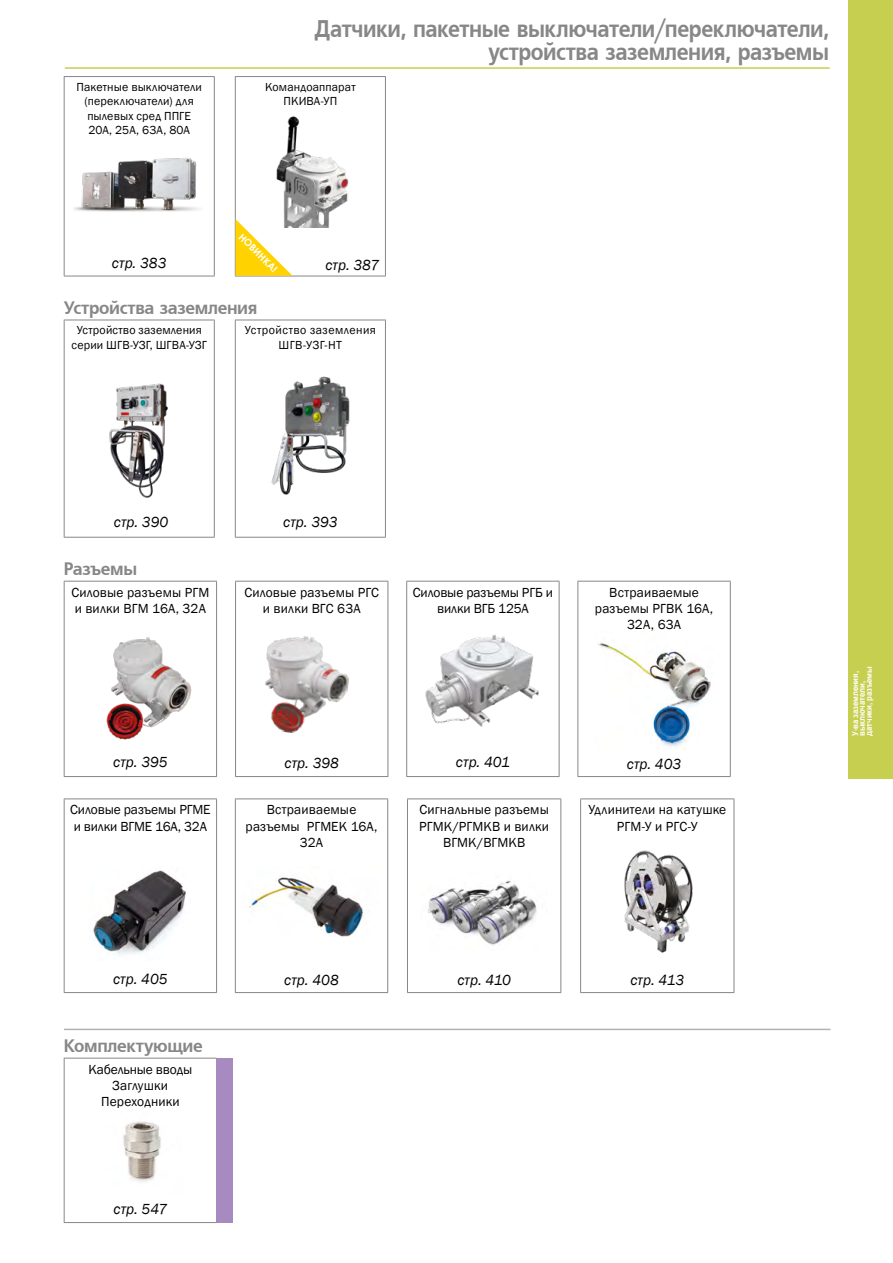
<style>
.page{position:relative;width:893px;height:1263px;background:#fff}
.page>*{position:absolute;margin:0;border:0;box-sizing:border-box;transform-origin:0 0}
.t1{font:24px/22.5px "Free Set Bold Cyrillic";letter-spacing:-.025em;color:#878787;text-align:right;scale:.88 1}
.text{font:18px "Free Set Bold Cyrillic";letter-spacing:-.02em;color:#878787;scale:.95 1}
.text_left{font:italic 15px "Franklin Gothic";letter-spacing:.01em;color:#000}
.text_left-2{font:13.5px/16.2px "Franklin Gothic";letter-spacing:.01em;color:#000;text-align:center}
.text_left-3{font:13.5px/16.2px "Franklin Gothic";letter-spacing:-.01em;color:#000;text-align:center}
.text_left-4{font:12px/14.4px "Franklin Gothic";letter-spacing:.015em;color:#000;text-align:center}
.text-2{font:12px/14.4px "Franklin Gothic";letter-spacing:.01em;color:#000;text-align:center}
.text_left-5{font:12px "Franklin Gothic";letter-spacing:.04em;color:#000}
.t2{font:700 9.75px "Century Gothic";color:#fff}
.t3{font:700 8.25px/6.8px "Arial";letter-spacing:-.01em;color:#fff;scale:.94 1}
</style>
<div class="page">
<div style="left:848px;top:0;width:45px;height:779px;background:#c6cf4f"></div>
<hr style="left:65px;top:67px;width:764px;height:2px;background:#c6cf4f">
<hr style="left:214px;top:77px;width:1px;height:199px;background:#878787">
<hr style="left:385px;top:77px;width:1px;height:199px;background:#878787">
<hr style="left:235px;top:77px;width:1px;height:199px;background:#878787">
<hr style="left:64px;top:76px;width:151px;height:1px;background:#878787">
<hr style="left:64px;top:77px;width:1px;height:199px;background:#878787">
<hr style="left:235px;top:76px;width:151px;height:1px;background:#878787">
<hr style="left:64px;top:276px;width:151px;height:1px;background:#878787">
<hr style="left:235px;top:276px;width:151px;height:1px;background:#878787">
<img style="left:74px;top:157px;width:125px;height:55px">
<img style="left:276px;top:116px;width:73px;height:111px">
<hr style="left:385px;top:320px;width:1px;height:217px;background:#878787">
<hr style="left:235px;top:320px;width:1px;height:217px;background:#878787">
<hr style="left:64px;top:320px;width:151px;height:1px;background:#878787">
<hr style="left:64px;top:320px;width:1px;height:217px;background:#878787">
<hr style="left:214px;top:320px;width:1px;height:217px;background:#878787">
<hr style="left:235px;top:320px;width:151px;height:1px;background:#878787">
<hr style="left:64px;top:537px;width:151px;height:1px;background:#878787">
<hr style="left:235px;top:537px;width:151px;height:1px;background:#878787">
<img style="left:109px;top:383px;width:59px;height:115px">
<img style="left:271px;top:376px;width:79px;height:119px">
<hr style="left:64px;top:581px;width:153px;height:1px;background:#878787">
<hr style="left:64px;top:581px;width:1px;height:195px;background:#878787">
<hr style="left:216px;top:581px;width:1px;height:195px;background:#878787">
<hr style="left:235px;top:581px;width:153px;height:1px;background:#878787">
<hr style="left:235px;top:581px;width:1px;height:195px;background:#878787">
<hr style="left:388px;top:581px;width:1px;height:195px;background:#878787">
<hr style="left:406px;top:581px;width:153px;height:1px;background:#878787">
<hr style="left:406px;top:581px;width:1px;height:195px;background:#878787">
<hr style="left:559px;top:581px;width:1px;height:195px;background:#878787">
<hr style="left:577px;top:581px;width:154px;height:1px;background:#878787">
<hr style="left:577px;top:581px;width:1px;height:195px;background:#878787">
<hr style="left:730px;top:581px;width:1px;height:195px;background:#878787">
<hr style="left:64px;top:776px;width:153px;height:1px;background:#878787">
<hr style="left:235px;top:776px;width:153px;height:1px;background:#878787">
<hr style="left:406px;top:776px;width:153px;height:1px;background:#878787">
<hr style="left:577px;top:776px;width:154px;height:1px;background:#878787">
<img style="left:106px;top:637px;width:86px;height:103px">
<img style="left:265px;top:636px;width:84px;height:97px">
<img style="left:425px;top:635px;width:114px;height:92px">
<img style="left:597px;top:642px;width:114px;height:108px">
<hr style="left:64px;top:798px;width:153px;height:1px;background:#878787">
<hr style="left:64px;top:799px;width:1px;height:193px;background:#878787">
<hr style="left:216px;top:799px;width:1px;height:193px;background:#878787">
<hr style="left:235px;top:798px;width:153px;height:1px;background:#878787">
<hr style="left:235px;top:799px;width:1px;height:193px;background:#878787">
<hr style="left:387px;top:799px;width:1px;height:193px;background:#878787">
<hr style="left:407px;top:798px;width:154px;height:1px;background:#878787">
<hr style="left:407px;top:799px;width:1px;height:193px;background:#878787">
<hr style="left:560px;top:799px;width:1px;height:193px;background:#878787">
<hr style="left:580px;top:798px;width:154px;height:1px;background:#878787">
<hr style="left:580px;top:799px;width:1px;height:193px;background:#878787">
<hr style="left:734px;top:799px;width:1px;height:193px;background:#878787">
<hr style="left:64px;top:992px;width:153px;height:1px;background:#878787">
<hr style="left:235px;top:992px;width:153px;height:1px;background:#878787">
<hr style="left:407px;top:992px;width:154px;height:1px;background:#878787">
<hr style="left:580px;top:992px;width:154px;height:1px;background:#878787">
<img style="left:93px;top:870px;width:93px;height:85px">
<img style="left:249px;top:877px;width:116px;height:59px">
<img style="left:427px;top:880px;width:110px;height:65px">
<img style="left:624px;top:850px;width:69px;height:103px">
<hr style="left:65px;top:1029px;width:765px;height:1px;background:#b3b2b2">
<div style="left:217px;top:1058px;width:16px;height:164px;background:#a78ac0"></div>
<hr style="left:64px;top:1058px;width:153px;height:1px;background:#878787">
<hr style="left:64px;top:1058px;width:1px;height:164px;background:#878787">
<hr style="left:64px;top:1222px;width:153px;height:1px;background:#878787">
<img style="left:123px;top:1121px;width:38px;height:61px">
<svg style="left:235px;top:219px;width:57px;height:57px"></svg>
<p class="text_left-4" style="left:76px;top:80px;width:127px">Пакетные выключатели (переключатели) для пылевых сред ППГЕ<br>20А, 25А, 63А, 80А</p>
<h1 class="t1" style="left:315px;top:19px;width:586px">Датчики, пакетные выключатели/переключатели, устройства заземления, разъемы</h1>
<p class="text-2" style="left:265px;top:80px;width:92px">Командоаппарат<br>ПКИВА-УП</p>
<p class="text_left" style="left:112px;top:253px;width:56px">стр. 383</p>
<p class="t2" style="left:246px;top:230px;width:52px;rotate:45deg">НОВИНКА!</p>
<p class="text_left" style="left:325px;top:255px;width:56px">стр. 387</p>
<p class="text" style="left:64px;top:297px;width:205px">Устройства заземления</p>
<p class="text_left-4" style="left:72px;top:323px;width:137px">Устройство заземления серии ШГВ-УЗГ, ШГВА-УЗГ</p>
<p class="text_left-5" style="left:245px;top:323px;width:132px">Устройство заземления</p>
<p class="text_left-4" style="left:279px;top:338px;width:65px">ШГВ-УЗГ-НТ</p>
<p class="text_left" style="left:114px;top:513px;width:56px">стр. 390</p>
<p class="text" style="left:64px;top:558px;width:79px">Разъемы</p>
<p class="text_left-2" style="left:71px;top:584px;width:140px;text-align:left">Силовые разъемы РГМ и вилки ВГМ 16А, 32А</p>
<p class="text_left" style="left:283px;top:513px;width:56px">стр. 393</p>
<p class="text_left-2" style="left:244px;top:584px;width:136px">Силовые разъемы РГС и вилки ВГС 63А</p>
<p class="text_left-3" style="left:413px;top:584px;width:142px">Силовые разъемы РГБ и вилки ВГБ 125А</p>
<p class="text_left-2" style="left:595px;top:584px;width:120px">Встраиваемые разъемы РГВК 16А,<br>32А, 63А</p>
<p class="text_left" style="left:113px;top:753px;width:56px">стр. 395</p>
<p class="text_left-3" style="left:70px;top:802px;width:142px;text-align:left">Силовые разъемы РГМЕ и вилки ВГМЕ 16А, 32А</p>
<p class="text_left" style="left:284px;top:754px;width:56px">стр. 398</p>
<p class="text_left-2" style="left:246px;top:802px;width:134px">Встраиваемые разъемы РГМЕК 16А,<br>32А</p>
<p class="text_left" style="left:456px;top:753px;width:56px">стр. 401</p>
<p class="text_left-2" style="left:419px;top:802px;width:131px">Сигнальные разъемы<br>РГМК/РГМКВ и вилки<br>ВГМК/ВГМКВ</p>
<p class="text_left" style="left:627px;top:754px;width:56px">стр. 403</p>
<p class="text_left-2" style="left:588px;top:802px;width:139px">Удлинители на катушке<br>РГМ-У и РГС-У</p>
<p class="text_left" style="left:113px;top:970px;width:56px">стр. 405</p>
<p class="text" style="left:64px;top:1035px;width:148px">Комплектующие</p>
<p class="text_left-2" style="left:88px;top:1061px;width:106px">Кабельные вводы</p>
<p class="text_left-2" style="left:113px;top:1077px;width:57px">Заглушки</p>
<p class="text_left-2" style="left:101px;top:1094px;width:80px">Переходники</p>
<p class="text_left" style="left:113px;top:1199px;width:55px">стр. 547</p>
<p class="text_left" style="left:284px;top:970px;width:56px">стр. 408</p>
<p class="text_left" style="left:457px;top:971px;width:55px">стр. 410</p>
<p class="text_left" style="left:630px;top:971px;width:55px">стр. 413</p>
<p class="t3" style="left:852px;top:736px;width:75px;rotate:-90deg">У-ва заземления, выключатели, датчики, разъемы</p>
</div>
